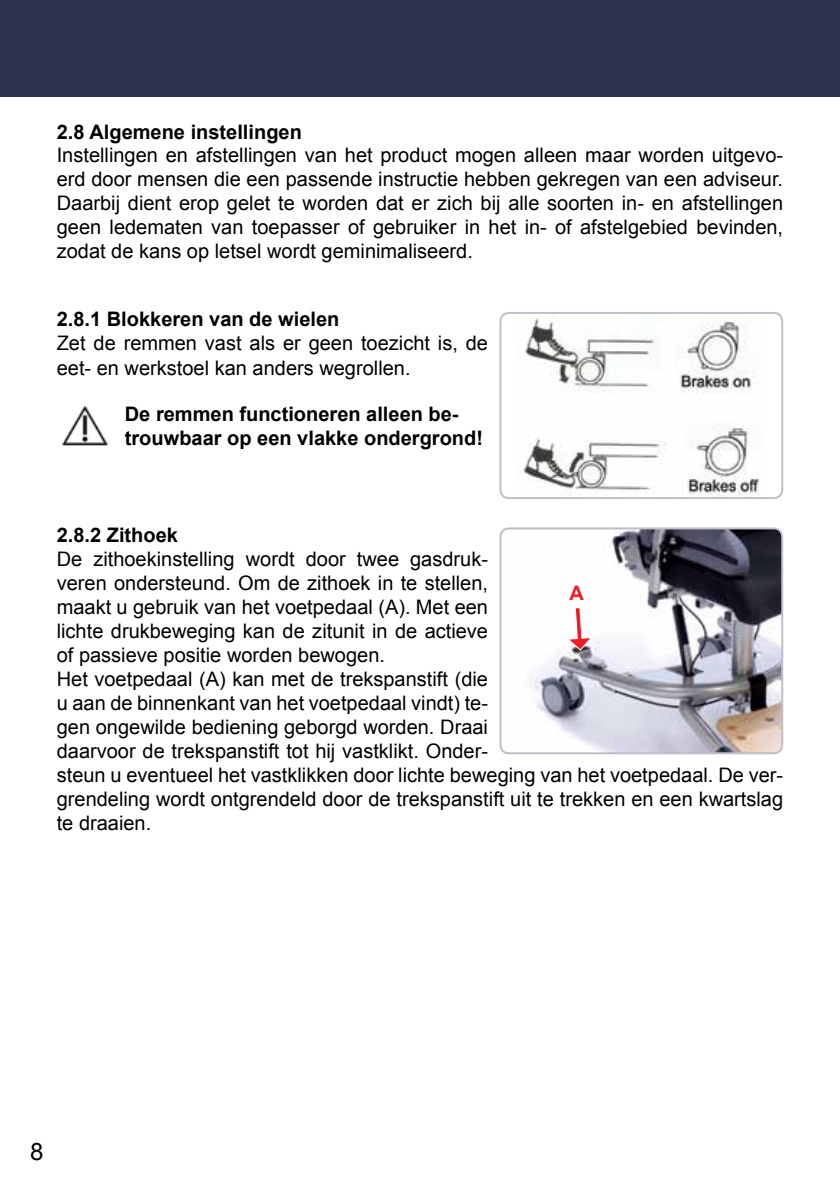
<style>
.page{position:relative;width:840px;height:1191px;background:#fff}
.page>*{position:absolute;margin:0;border:0;box-sizing:border-box;transform-origin:0 0}
.t1{font:24px "Arial";color:#000}
.t2{font:20px/24px "Arial";color:#000}
.t3{font:700 20px/24px "Arial";color:#000}
.t4{font:700 20px "Arial";color:#ed1d24}
</style>
<div class="page">
<div style="left:0;top:0;width:839px;height:96px;background:#2b344c"></div>
<img style="left:516px;top:315px;width:243px;height:181px">
<div style="left:499px;top:312px;width:283px;height:187px;border:2px solid #c0bfc7;border-radius:9px"></div>
<img style="left:61px;top:405px;width:48px;height:41px">
<img style="left:502px;top:528px;width:279px;height:225px">
<div style="left:499px;top:527px;width:283px;height:227px;border:2px solid #c0bfc7;border-radius:9px"></div>
<div style="left:565px;top:582px;width:22px;height:22px;background:#fff;border-radius:50%"></div>
<svg style="left:566px;top:607px;width:25px;height:43px"></svg>
<p class="t3" style="left:57px;top:121px;width:246px">2.8 Algemene instellingen</p>
<p class="t2" style="left:57px;top:143px;width:727px;text-align:justify">Instellingen en afstellingen van het product mogen alleen maar worden uitgevo&shy;erd door mensen die een passende instructie hebben gekregen van een adviseur.<br>Daarbij dient erop gelet te worden dat er zich bij alle soorten in- en afstellingen geen ledematen van toepasser of gebruiker in het in- of afstelgebied bevinden, zodat de kans op letsel wordt geminimaliseerd.</p>
<p class="t3" style="left:57px;top:308px;width:284px">2.8.1 Blokkeren van de wielen</p>
<p class="t2" style="left:57px;top:332px;width:432px">Zet de remmen vast als er geen toezicht is, de eet- en werkstoel kan anders wegrollen.</p>
<p class="t3" style="left:125px;top:402px;width:359px">De remmen functioneren alleen be&shy;trouwbaar op een vlakke ondergrond!</p>
<p class="t3" style="left:57px;top:523px;width:123px">2.8.2 Zithoek</p>
<p class="t2" style="left:57px;top:547px;width:727px">De zithoekinstelling wordt door twee gasdruk-<br>veren ondersteund. Om de zithoek in te stellen,<br>maakt u gebruik van het voetpedaal (A). Met een<br>lichte drukbeweging kan de zitunit in de actieve<br>of passieve positie worden bewogen.<br>Het voetpedaal (A) kan met de trekspanstift (die<br>u aan de binnenkant van het voetpedaal vindt) te-<br>gen ongewilde bediening geborgd worden. Draai<br>daarvoor de trekspanstift tot hij vastklikt. Onder-<br>steun u eventueel het vastklikken door lichte beweging van het voetpedaal. De ver&shy;grendeling wordt ontgrendeld door de trekspanstift uit te trekken en een kwartslag te draaien.</p>
<p class="t4" style="left:569px;top:579px;width:16px">A</p>
<p class="t1" style="left:30px;top:1135px;width:15px">8</p>
</div>
